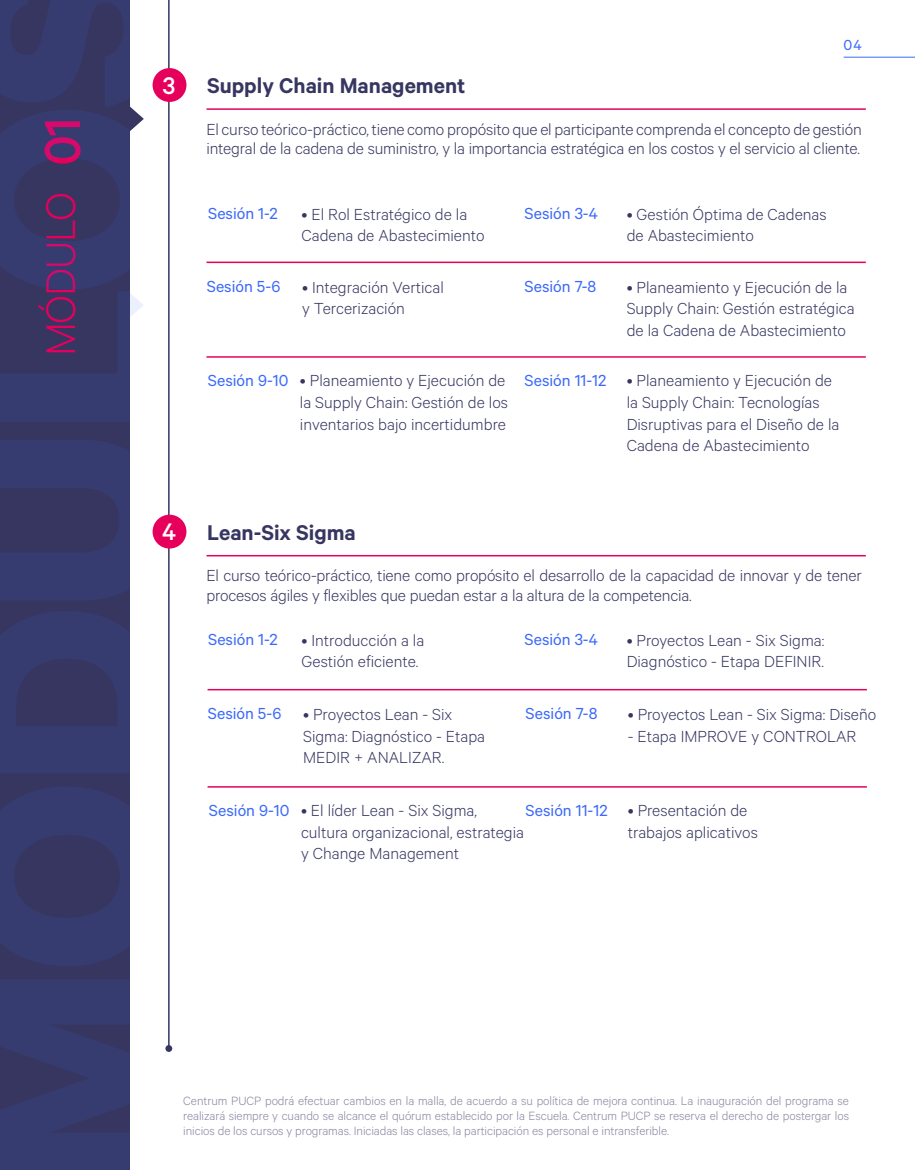
<style>
.page{position:relative;width:915px;height:1170px;background:#fff}
.page>*{position:absolute;margin:0;border:0;box-sizing:border-box;transform-origin:0 0}
.t1{font:500 57px "Calibre";color:#e6005b}
.t2{font:300 46.5px "Calibre";letter-spacing:-.025em;color:#e6005b}
.t3{font:500 27px "Calibre";color:#fff}
.t4{font:600 24px "Calibre";color:#363661}
.t5{font:300 18px/21.6px "Calibre";color:#363661}
.t6{font:18px "Calibre";color:#3b69fa}
.t7{font:16.5px "Calibre";color:#3b69fa}
.t8{font:300 13.5px/15px "Calibre";letter-spacing:-.005em;color:#8686a0;text-align:justify}
</style>
<div class="page">
<div style="left:0;top:0;width:130px;height:1169px;background:#363661"></div>
<svg style="left:130px;top:106px;width:14px;height:25px"></svg>
<hr style="left:843px;top:57px;width:71px;height:1px;background:#3b69fa">
<svg style="left:165px;top:1044px;width:7px;height:7px"></svg>
<hr style="left:168px;top:0;width:1px;height:1048px;background:#363661">
<hr style="left:206px;top:108px;width:659px;height:2px;background:#e6005b">
<hr style="left:206px;top:555px;width:659px;height:1px;background:#e6005b">
<hr style="left:206px;top:261px;width:659px;height:2px;background:#e6005b">
<hr style="left:207px;top:689px;width:659px;height:1px;background:#e6005b">
<hr style="left:206px;top:356px;width:659px;height:1px;background:#e6005b">
<hr style="left:207px;top:786px;width:659px;height:1px;background:#e6005b">
<div style="left:152px;top:68px;width:34px;height:34px;background:#e6005b;border-radius:50%"></div>
<div style="left:152px;top:514px;width:34px;height:34px;background:#e6005b;border-radius:50%"></div>
<h1 class="t1" style="left:29px;top:166px;width:50px;rotate:-90deg">01</h1>
<h2 class="t2" style="left:34px;top:356px;width:165px;rotate:-90deg">MÓDULO</h2>
<h3 class="t3" style="left:163px;top:69px;width:14px">3</h3>
<h3 class="t3" style="left:162px;top:516px;width:15px">4</h3>
<h3 class="t4" style="left:207px;top:72px;width:260px">Supply Chain Management</h3>
<p class="t7" style="left:843px;top:36px;width:20px">04</p>
<p class="t5" style="left:206px;top:119px;width:656px;line-height:19.5px">El curso teórico-práctico, tiene como propósito que el participante comprenda el concepto de gestión integral de la cadena de suministro, y la importancia estratégica en los costos y el servicio al cliente.</p>
<p class="t6" style="left:208px;top:203px;width:71px">Sesión 1-2</p>
<p class="t5" style="left:301px;top:203px;width:184px">• El Rol Estratégico de la<br>Cadena de Abastecimiento</p>
<p class="t6" style="left:524px;top:203px;width:75px">Sesión 3-4</p>
<p class="t5" style="left:626px;top:203px;width:201px">• Gestión Óptima de Cadenas de Abastecimiento</p>
<p class="t6" style="left:207px;top:276px;width:75px">Sesión 5-6</p>
<p class="t5" style="left:302px;top:275px;width:143px">• Integración Vertical y Tercerización</p>
<p class="t6" style="left:524px;top:276px;width:73px">Sesión 7-8</p>
<p class="t5" style="left:626px;top:275px;width:229px">• Planeamiento y Ejecución de la<br>Supply Chain: Gestión estratégica de la Cadena de Abastecimiento</p>
<p class="t6" style="left:208px;top:369px;width:82px">Sesión 9-10</p>
<p class="t5" style="left:300px;top:369px;width:209px">• Planeamiento y Ejecución de la Supply Chain: Gestión de los inventarios bajo incertidumbre</p>
<p class="t6" style="left:524px;top:369px;width:83px">Sesión 11-12</p>
<p class="t5" style="left:626px;top:369px;width:214px">• Planeamiento y Ejecución de la Supply Chain: Tecnologías<br>Disruptivas para el Diseño de la<br>Cadena de Abastecimiento</p>
<h3 class="t4" style="left:207px;top:518px;width:150px">Lean-Six Sigma</h3>
<p class="t5" style="left:206px;top:565px;width:656px;line-height:19.5px">El curso teórico-práctico, tiene como propósito el desarrollo de la capacidad de innovar y de tener procesos ágiles y flexibles que puedan estar a la altura de la competencia.</p>
<p class="t6" style="left:208px;top:628px;width:71px">Sesión 1-2</p>
<p class="t5" style="left:301px;top:628px;width:124px">• Introducción a la<br>Gestión eficiente.</p>
<p class="t6" style="left:524px;top:628px;width:75px">Sesión 3-4</p>
<p class="t5" style="left:626px;top:628px;width:199px">• Proyectos Lean - Six Sigma:<br>Diagnóstico - Etapa DEFINIR.</p>
<p class="t6" style="left:208px;top:703px;width:75px">Sesión 5-6</p>
<p class="t5" style="left:303px;top:702px;width:183px">• Proyectos Lean - Six<br>Sigma: Diagnóstico - Etapa<br>MEDIR + ANALIZAR.</p>
<p class="t6" style="left:525px;top:703px;width:73px">Sesión 7-8</p>
<p class="t5" style="left:627px;top:702px;width:250px">• Proyectos Lean - Six Sigma: Diseño</p>
<p class="t5" style="left:627px;top:724px;width:230px">- Etapa IMPROVE y CONTROLAR</p>
<p class="t6" style="left:209px;top:799px;width:82px">Sesión 9-10</p>
<p class="t6" style="left:525px;top:799px;width:83px">Sesión 11-12</p>
<p class="t5" style="left:301px;top:799px;width:224px">• El líder Lean - Six Sigma, cultura organizacional, estrategia y Change Management</p>
<p class="t5" style="left:627px;top:799px;width:132px">• Presentación de trabajos aplicativos</p>
<p class="t8" style="left:183px;top:1092px;width:667px">Centrum PUCP podrá efectuar cambios en la malla, de acuerdo a su política de mejora continua. La inauguración del programa se realizará siempre y cuando se alcance el quórum establecido por la Escuela. Centrum PUCP se reserva el derecho de postergar los inicios de los cursos y programas. Iniciadas las clases, la participación es personal e intransferible.</p>
</div>
